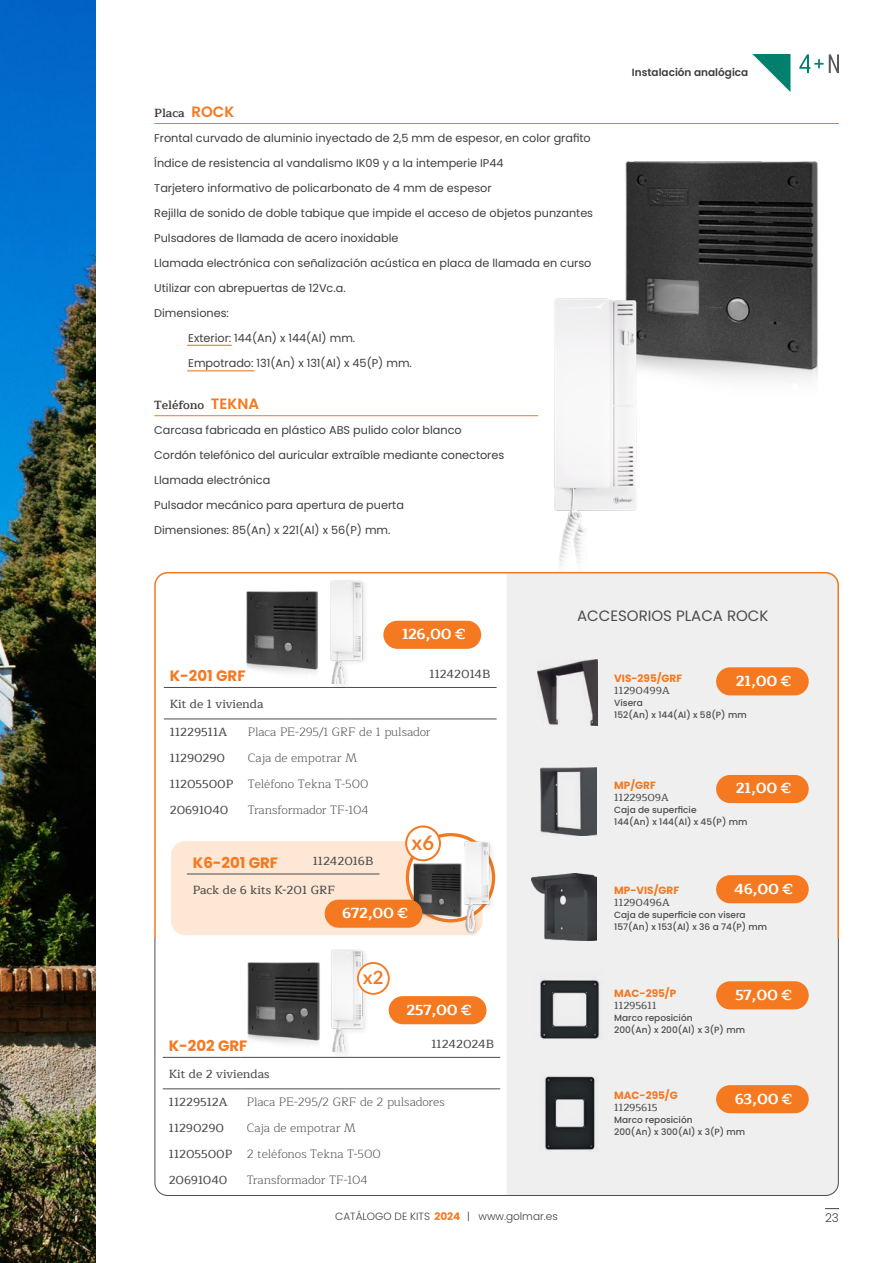
<style>
.page{position:relative;width:893px;height:1263px;background:#fff}
.page>*{position:absolute;margin:0;border:0;box-sizing:border-box;transform-origin:0 0}
.t1{font:700 20.1px "Lato";color:#f47921}
.t2{font:700 18.45px "Lato";color:#f47921}
.precio{font:700 15px "Maitree";letter-spacing:-.025em;color:#fff}
.t3{font:700 15px "Poppins";color:#f47921}
.t4{font:15px "Poppins";color:#4b4c4d}
.t5{font:300 12px "Maitree";color:#4b4c4d}
.t6{font:500 12px "Maitree";color:#4b4c4d}
.t7{font:600 12px "Maitree";color:#3e3e3f}
.t8{font:300 12px "Poppins";color:#3e3e3f}
.Texto_producto{font:11.25px "Poppins";color:#3e3e3f}
.t9{font:700 10.5px "Poppins";color:#f47921}
.t10{font:500 10.5px "Maitree";color:#4b4c4d}
.t11{font:300 10.5px "Poppins";color:#3e3e3f}
.t12{font:600 10.5px "Poppins";color:#3e3e3f}
.t13{font:500 9px "Poppins";color:#4b4c4d}
.s1{font-family:"Poppins";font-size:15px;color:#f47921}
.s2{font-weight:700;color:#f47921}
</style>
<div class="page">
<svg style="left:825px;top:1208px;width:14px;height:1px"></svg>
<hr style="left:154px;top:123px;width:685px;height:1px;background:#f47921">
<img style="left:625px;top:161px;width:193px;height:220px">
<img style="left:514px;top:282px;width:149px;height:284px">
<svg style="left:155px;top:939px;width:684px;height:257px"></svg>
<svg style="left:154px;top:571px;width:685px;height:368px"></svg>
<img style="left:0;top:0;width:96px;height:1263px">
<svg style="left:799px;top:54px;width:40px;height:19px"></svg>
<svg style="left:752px;top:54px;width:38px;height:38px"></svg>
<hr style="left:154px;top:415px;width:384px;height:1px;background:#f47921">
<img style="left:529px;top:1071px;width:83px;height:84px">
<img style="left:537px;top:659px;width:61px;height:66px">
<img style="left:540px;top:768px;width:56px;height:68px">
<img style="left:531px;top:873px;width:66px;height:67px">
<img style="left:534px;top:970px;width:73px;height:80px">
<hr style="left:164px;top:687px;width:78px;height:1px;background:#4b4c4d">
<hr style="left:242px;top:687px;width:104px;height:1px;background:#4b4c4d">
<hr style="left:346px;top:687px;width:151px;height:1px;background:#4b4c4d">
<hr style="left:164px;top:719px;width:78px;height:1px;background:#4b4c4d">
<hr style="left:242px;top:719px;width:104px;height:1px;background:#4b4c4d">
<hr style="left:346px;top:719px;width:151px;height:1px;background:#4b4c4d">
<hr style="left:163px;top:1057px;width:78px;height:1px;background:#4b4c4d">
<hr style="left:345px;top:1057px;width:155px;height:1px;background:#4b4c4d">
<hr style="left:163px;top:1088px;width:78px;height:1px;background:#4b4c4d">
<hr style="left:241px;top:1088px;width:104px;height:1px;background:#4b4c4d">
<hr style="left:345px;top:1088px;width:155px;height:1px;background:#4b4c4d">
<img style="left:204px;top:589px;width:125px;height:97px">
<img style="left:206px;top:961px;width:124px;height:97px">
<div style="left:330px;top:948px;width:39px;height:111px;background:#231f20;opacity:.11"></div>
<img style="left:320px;top:949px;width:50px;height:103px">
<div style="left:358px;top:963px;width:31px;height:31px;background:#fff;border-radius:50%"></div>
<div style="left:357px;top:962px;width:33px;height:33px;border:2px solid #f47921;border-radius:50%"></div>
<hr style="left:187px;top:874px;width:100px;height:1px;background:#4b4c4d">
<hr style="left:287px;top:874px;width:92px;height:1px;background:#4b4c4d">
<svg style="left:407px;top:835px;width:87px;height:86px"></svg>
<div style="left:406px;top:826px;width:34px;height:34px;background:#fff;border-radius:50%"></div>
<div style="left:405px;top:825px;width:36px;height:36px;border:2px solid #f47921;border-radius:50%"></div>
<div style="left:463px;top:841px;width:32px;height:97px;background:#fff"></div>
<img style="left:456px;top:841px;width:39px;height:95px">
<img style="left:385px;top:863px;width:98px;height:65px">
<div style="left:329px;top:578px;width:40px;height:114px;background:#231f20;opacity:.11"></div>
<img style="left:319px;top:580px;width:51px;height:104px">
<hr style="left:187px;top:345px;width:45px;height:1px;background:#f47921">
<hr style="left:187px;top:370px;width:67px;height:1px;background:#f47921">
<div style="left:716px;top:667px;width:93px;height:28px;background:#f47921;border-radius:14px"></div>
<div style="left:716px;top:775px;width:93px;height:28px;background:#f47921;border-radius:14px"></div>
<div style="left:716px;top:875px;width:93px;height:28px;background:#f47921;border-radius:14px"></div>
<div style="left:716px;top:981px;width:93px;height:28px;background:#f47921;border-radius:14px"></div>
<div style="left:716px;top:1085px;width:93px;height:28px;background:#f47921;border-radius:14px"></div>
<div style="left:383px;top:621px;width:98px;height:28px;background:#f47921;border-radius:14px"></div>
<div style="left:389px;top:996px;width:97px;height:28px;background:#f47921;border-radius:14px"></div>
<div style="left:325px;top:900px;width:97px;height:28px;background:#f47921;border-radius:14px"></div>
<p class="t7" style="left:154px;top:103px;width:82px">Placa <span class="s1">ROCK</span></p>
<p class="Texto_producto" style="left:154px;top:131px;width:438px">Frontal curvado de aluminio inyectado de 2,5 mm de espesor, en color grafito</p>
<p class="Texto_producto" style="left:154px;top:156px;width:351px">Índice de resistencia al vandalismo IK09 y a la intemperie IP44</p>
<p class="Texto_producto" style="left:154px;top:181px;width:339px">Tarjetero informativo de policarbonato de 4 mm de espesor</p>
<p class="Texto_producto" style="left:154px;top:206px;width:440px">Rejilla de sonido de doble tabique que impide el acceso de objetos punzantes</p>
<p class="Texto_producto" style="left:154px;top:231px;width:246px">Pulsadores de llamada de acero inoxidable</p>
<p class="Texto_producto" style="left:154px;top:256px;width:439px">Llamada electrónica con señalización acústica en placa de llamada en curso</p>
<p class="Texto_producto" style="left:154px;top:281px;width:193px">Utilizar con abrepuertas de 12Vc.a.</p>
<p class="Texto_producto" style="left:154px;top:306px;width:76px">Dimensiones:</p>
<p class="Texto_producto" style="left:188px;top:331px;width:168px">Exterior: 144(An) x 144(Al) mm.</p>
<p class="Texto_producto" style="left:188px;top:356px;width:225px">Empotrado: 131(An) x 131(Al) x 45(P) mm.</p>
<p class="t7" style="left:154px;top:395px;width:107px">Teléfono <span class="s1">TEKNA</span></p>
<p class="Texto_producto" style="left:154px;top:423px;width:309px">Carcasa fabricada en plástico ABS pulido color blanco</p>
<p class="Texto_producto" style="left:154px;top:448px;width:352px">Cordón telefónico del auricular extraíble mediante conectores</p>
<p class="Texto_producto" style="left:154px;top:473px;width:118px">Llamada electrónica</p>
<p class="Texto_producto" style="left:154px;top:498px;width:251px">Pulsador mecánico para apertura de puerta</p>
<p class="Texto_producto" style="left:154px;top:523px;width:238px">Dimensiones: 85(An) x 221(Al) x 56(P) mm.</p>
<p class="t12" style="left:632px;top:66px;width:118px">Instalación analógica</p>
<p class="precio" style="left:402px;top:621px;width:65px">126,00 €</p>
<p class="t3" style="left:170px;top:667px;width:77px">K-201 GRF</p>
<p class="t6" style="left:429px;top:664px;width:63px">11242014B</p>
<p class="t6" style="left:170px;top:694px;width:95px">Kit de 1 vivienda</p>
<p class="t6" style="left:170px;top:722px;width:59px">11229511A</p>
<p class="t5" style="left:248px;top:723px;width:184px">Placa PE-295/1 GRF de 1 pulsador</p>
<p class="t6" style="left:170px;top:748px;width:57px">11290290</p>
<p class="t5" style="left:248px;top:749px;width:111px">Caja de empotrar M</p>
<p class="t6" style="left:170px;top:774px;width:65px">11205500P</p>
<p class="t5" style="left:248px;top:775px;width:122px">Teléfono Tekna T-500</p>
<p class="t6" style="left:170px;top:800px;width:60px">20691040</p>
<p class="t5" style="left:248px;top:801px;width:122px">Transformador TF-104</p>
<p class="t3" style="left:193px;top:854px;width:87px">K6-201 GRF</p>
<p class="t6" style="left:313px;top:851px;width:62px">11242016B</p>
<p class="t6" style="left:193px;top:880px;width:144px">Pack de 6 kits K-201 GRF</p>
<p class="t1" style="left:412px;top:831px;width:24px">x6</p>
<p class="precio" style="left:342px;top:900px;width:67px">672,00 €</p>
<p class="t2" style="left:363px;top:967px;width:22px">x2</p>
<p class="precio" style="left:407px;top:997px;width:66px">257,00 €</p>
<p class="t3" style="left:169px;top:1037px;width:80px">K-202 GRF</p>
<p class="t6" style="left:431px;top:1034px;width:64px">11242024B</p>
<p class="t6" style="left:169px;top:1064px;width:102px">Kit de 2 viviendas</p>
<p class="t6" style="left:169px;top:1092px;width:60px">11229512A</p>
<p class="t5" style="left:247px;top:1093px;width:199px">Placa PE-295/2 GRF de 2 pulsadores</p>
<p class="t6" style="left:169px;top:1118px;width:57px">11290290</p>
<p class="t5" style="left:247px;top:1119px;width:111px">Caja de empotrar M</p>
<p class="t6" style="left:169px;top:1144px;width:65px">11205500P</p>
<p class="t5" style="left:247px;top:1145px;width:136px">2 teléfonos Tekna T-500</p>
<p class="t6" style="left:169px;top:1170px;width:60px">20691040</p>
<p class="t5" style="left:247px;top:1171px;width:122px">Transformador TF-104</p>
<p class="t4" style="left:577px;top:607px;width:193px">ACCESORIOS PLACA ROCK</p>
<p class="t9" style="left:614px;top:672px;width:69px">VIS-295/GRF</p>
<p class="t10" style="left:614px;top:682px;width:57px">11290499A</p>
<p class="t13" style="left:614px;top:698px;width:30px">Visera</p>
<p class="t13" style="left:614px;top:710px;width:134px">152(An) x 144(Al) x 58(P) mm</p>
<p class="precio" style="left:736px;top:668px;width:57px">21,00 €</p>
<p class="t9" style="left:614px;top:779px;width:43px">MP/GRF</p>
<p class="t10" style="left:614px;top:789px;width:56px">11229509A</p>
<p class="t13" style="left:614px;top:805px;width:84px">Caja de superficie</p>
<p class="t13" style="left:614px;top:817px;width:135px">144(An) x 144(Al) x 45(P) mm</p>
<p class="precio" style="left:736px;top:776px;width:57px">21,00 €</p>
<p class="precio" style="left:734px;top:876px;width:60px">46,00 €</p>
<p class="t9" style="left:614px;top:885px;width:66px">MP-VIS/GRF</p>
<p class="t10" style="left:614px;top:894px;width:57px">11290496A</p>
<p class="t13" style="left:614px;top:910px;width:133px">Caja de superficie con visera</p>
<p class="t13" style="left:614px;top:922px;width:155px">157(An) x 153(Al) x 36 a 74(P) mm</p>
<p class="t9" style="left:614px;top:987px;width:64px">MAC-295/P</p>
<p class="t10" style="left:614px;top:997px;width:44px">11295611</p>
<p class="t13" style="left:614px;top:1012px;width:80px">Marco reposición</p>
<p class="t13" style="left:614px;top:1024px;width:132px">200(An) x 200(Al) x 3(P) mm</p>
<p class="precio" style="left:735px;top:982px;width:58px">57,00 €</p>
<p class="t9" style="left:614px;top:1089px;width:65px">MAC-295/G</p>
<p class="t10" style="left:614px;top:1098px;width:45px">11295615</p>
<p class="t13" style="left:614px;top:1114px;width:80px">Marco reposición</p>
<p class="t13" style="left:614px;top:1126px;width:133px">200(An) x 300(Al) x 3(P) mm</p>
<p class="precio" style="left:735px;top:1086px;width:59px">63,00 €</p>
<p class="t11" style="left:335px;top:1210px;width:224px">CATÁLOGO DE KITS <span class="s2">2024</span> | www.golmar.es</p>
<p class="t8" style="left:825px;top:1210px;width:15px">23</p>
</div>
